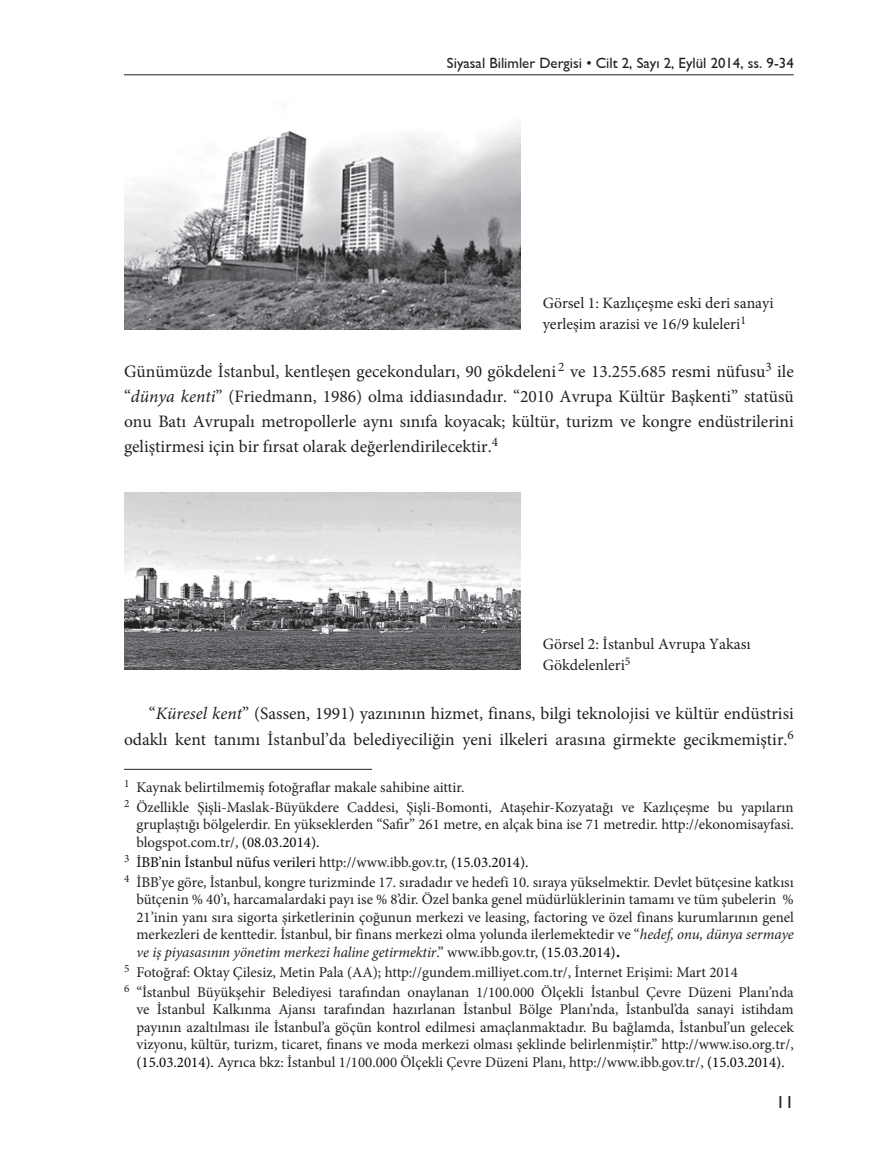
<style>
.page{position:relative;width:893px;height:1166px;background:#fff}
.page>*{position:absolute;margin:0;border:0;box-sizing:border-box;transform-origin:0 0}
.t1{font:17.5px/25px "Minion Pro";color:#231f20;text-align:justify}
.t2{font:17.5px "Gill Sans";color:#231f20}
.t3{font:15.75px/21px "Minion Pro";color:#231f20}
.t4{font:14.88px/17.5px "Minion Pro";color:#231f20}
.t5{font:14.88px "Gill Sans";color:#231f20}
.s1{font-style:italic}
.s2{color:#040503}
.s3{font-size:21px;color:#040503}
</style>
<div class="page">
<hr style="left:124px;top:74px;width:670px;height:1px;background:#231f20">
<hr style="left:124px;top:769px;width:248px;height:1px;background:#231f20">
<img style="left:124px;top:125px;width:397px;height:204px">
<img style="left:124px;top:493px;width:397px;height:177px">
<p class="t5" style="left:447px;top:55px;width:348px">Siyasal Bilimler Dergisi • Cilt 2, Sayı 2, Eylül 2014, ss. 9-34</p>
<p class="t3" style="left:543px;top:293px;width:232px">Görsel 1: Kazlıçeşme eski deri sanayi yerleşim arazisi ve 16/9 kuleleri<sup>1</sup></p>
<p class="t1" style="left:124px;top:358px;width:671px">Günümüzde İstanbul, kentleşen gecekonduları, 90 gökdeleni<sup>1</sup><sup>2</sup> ve 13.255.685 resmi nüfusu<sup>3</sup> ile “<span class="s1">dünya kenti</span>” (Friedmann, 1986) olma iddiasındadır. “2010 Avrupa Kültür Başkenti” statüsü onu Batı Avrupalı metropollerle aynı sınıfa koyacak; kültür, turizm ve kongre endüstrilerini geliştirmesi için bir fırsat olarak değerlendirilecektir.<sup>4</sup><sup>5</sup></p>
<p class="t3" style="left:543px;top:633px;width:210px">Görsel 2: İstanbul Avrupa Yakası<br>Gökdelenleri<sup>5</sup></p>
<p class="t1" style="left:124px;top:701px;width:671px;text-align:right">“<span class="s1">Küresel kent</span>” (Sassen, 1991) yazınının hizmet, finans, bilgi teknolojisi ve kültür endüstrisi odaklı kent tanımı İstanbul’da belediyeciliğin yeni ilkeleri arasına girmekte gecikmemiştir.<sup>6</sup></p>
<p class="t4" style="left:124px;top:777px;width:671px;line-height:19.9px"><sup>1</sup> Kaynak belirtilmemiş fotoğraflar makale sahibine aittir.<br><sup>2</sup> Özellikle Şişli-Maslak-Büyükdere Caddesi, Şişli-Bomonti, Ataşehir-Kozyatağı ve Kazlıçeşme bu yapıların</p>
<p class="t4" style="left:136px;top:816px;width:659px">gruplaştığı bölgelerdir. En yükseklerden “Safir” 261 metre, en alçak bina ise 71 metredir. http://ekonomisayfasi. blogspot.com.tr/, <span class="s2">(08.03.2014).</span></p>
<p class="t4" style="left:124px;top:852px;width:671px;line-height:19.9px"><sup>3</sup> <span class="s2">İBB’nin İstanbul nüfus verileri</span> http://www.ibb.gov.tr, <span class="s2">(15.03.2014).<br></span><sup>4</sup> İBB’ye göre, İstanbul, kongre turizminde 17. sıradadır ve hedefi 10. sıraya yükselmektir. Devlet bütçesine katkısı</p>
<p class="t4" style="left:136px;top:891px;width:659px;text-align:justify">bütçenin % 40’ı, harcamalardaki payı ise % 8’dir. Özel banka genel müdürlüklerinin tamamı ve tüm şubelerin % 21’inin yanı sıra sigorta şirketlerinin çoğunun merkezi ve leasing, factoring ve özel finans kurumlarının genel merkezleri de kenttedir. İstanbul, bir finans merkezi olma yolunda ilerlemektedir ve “<span class="s1">hedef, onu, dünya sermaye ve iş piyasasının yönetim merkezi haline getirmektir</span>.” www.ibb.gov.tr, <span class="s2">(15.03.2014)</span><span class="s3">.</span></p>
<p class="t4" style="left:124px;top:962px;width:671px;line-height:19.9px"><sup>5</sup> Fotoğraf: Oktay Çilesiz, Metin Pala (AA); http://gundem.milliyet.com.tr/, İnternet Erişimi: Mart 2014<br><sup>6</sup> “İstanbul Büyükşehir Belediyesi tarafından onaylanan 1/100.000 Ölçekli İstanbul Çevre Düzeni Planı’nda</p>
<p class="t4" style="left:136px;top:1001px;width:659px;text-align:justify">ve İstanbul Kalkınma Ajansı tarafından hazırlanan İstanbul Bölge Planı’nda, İstanbul’da sanayi istihdam payının azaltılması ile İstanbul’a göçün kontrol edilmesi amaçlanmaktadır. Bu bağlamda, İstanbul’un gelecek vizyonu, kültür, turizm, ticaret, finans ve moda merkezi olması şeklinde belirlenmiştir.” http://www.iso.org.tr/, <span class="s2">(15.03.2014).</span> Ayrıca bkz: İstanbul 1/100.000 Ölçekli Çevre Düzeni Planı, http://www.ibb.gov.tr/, <span class="s2">(15.03.2014).</span></p>
<p class="t2" style="left:776px;top:1091px;width:19px">11</p>
</div>
